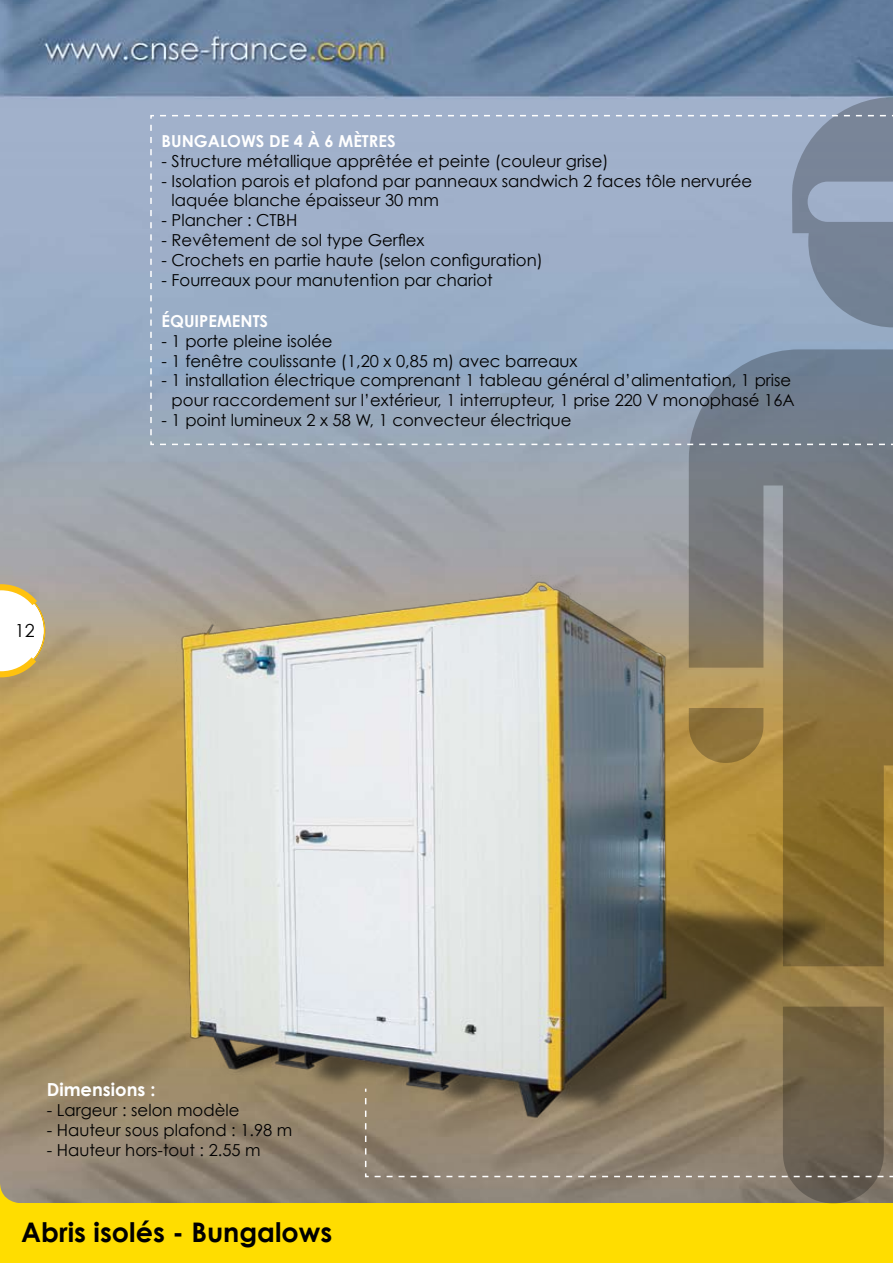
<style>
.page{position:relative;width:893px;height:1263px;background:#fff}
.page>*{position:absolute;margin:0;border:0;box-sizing:border-box;transform-origin:0 0}
.t1{font:700 27px "Century Gothic";color:#000}
.t2{font:700 18px "Century Gothic";color:#fff}
.t3{font:18px "Century Gothic";color:#000}
.t4{font:16.5px/19.8px "Century Gothic";color:#000}
.t5{font:700 16.5px "Century Gothic";color:#fff}
</style>
<div class="page">
<img style="left:0;top:0;width:893px;height:1203px">
<svg style="left:0;top:581px;width:45px;height:99px"></svg>
<div style="left:0;top:1203px;width:893px;height:60px;background:#fd0"></div>
<svg style="left:0;top:1182px;width:21px;height:21px"></svg>
<svg style="left:689px;top:446px;width:204px;height:352px;background:#7d786d"></svg>
<div style="left:150px;top:97px;width:743px;height:17px;background:#a1b1cb"></div>
<svg style="left:149px;top:114px;width:744px;height:332px;background:#96a7bf"></svg>
<svg style="left:372px;top:1178px;width:521px;height:25px;background:#857c70"></svg>
<svg style="left:364px;top:798px;width:529px;height:380px;background:#867555"></svg>
<img style="left:176px;top:575px;width:649px;height:549px">
<p class="t3" style="left:15px;top:620px;width:21px">12</p>
<p class="t5" style="left:162px;top:131px;width:235px">Bungalows De 4 à 6 mètres</p>
<p class="t4" style="left:162px;top:151px;width:448px">- Structure métallique apprêtée et peinte (couleur grise)</p>
<p class="t4" style="left:172px;top:171px;width:582px;text-indent:-10px">- Isolation parois et plafond par panneaux sandwich 2 faces tôle nervurée laquée blanche épaisseur 30 mm</p>
<p class="t4" style="left:162px;top:210px;width:137px">- Plancher : CTBH</p>
<p class="t4" style="left:162px;top:230px;width:264px">- Revêtement de sol type Gerflex</p>
<p class="t4" style="left:162px;top:250px;width:383px">- Crochets en partie haute (selon configuration)</p>
<p class="t4" style="left:162px;top:270px;width:333px">- Fourreaux pour manutention par chariot</p>
<p class="t5" style="left:162px;top:311px;width:58px">ÉQUI PEME</p>
<p class="t5" style="left:240px;top:311px;width:28px">NTS</p>
<p class="t4" style="left:162px;top:331px;width:172px">- 1 porte pleine isolée</p>
<p class="t4" style="left:162px;top:351px;width:417px">- 1 fenêtre coulissante (1,20 x 0,85 m) avec barreaux</p>
<p class="t4" style="left:162px;top:370px;width:635px;text-align:right">- 1 installation électrique comprenant 1 tableau général d’alimentation, 1 prise pour raccordement sur l’extérieur, 1 interrupteur, 1 prise 220 V monophasé 16A</p>
<p class="t4" style="left:162px;top:410px;width:412px">- 1 point lumineux 2 x 58 W, 1 convecteur électrique</p>
<p class="t2" style="left:47px;top:1078px;width:110px">Dimensions :</p>
<p class="t4" style="left:47px;top:1100px;width:194px">- Largeur : selon modèle</p>
<p class="t4" style="left:47px;top:1120px;width:247px">- Hauteur sous plafond : 1.98 m</p>
<p class="t4" style="left:47px;top:1140px;width:216px">- Hauteur hors-tout : 2.55 m</p>
<h1 class="t1" style="left:21px;top:1215px;width:313px">Abris isolés - Bungalows</h1>
</div>
